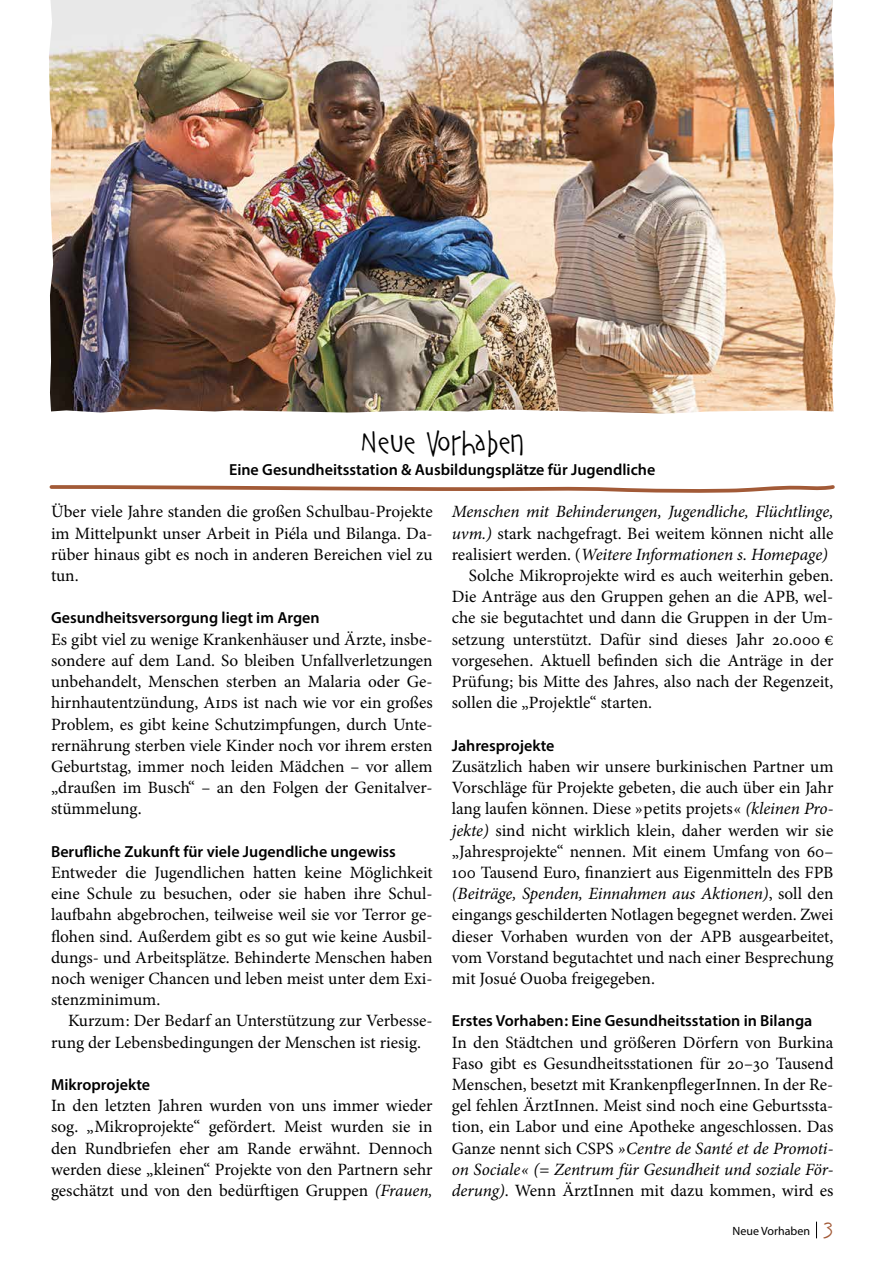
<style>
.page{position:relative;width:893px;height:1263px;background:#fff}
.page>*{position:absolute;margin:0;border:0;box-sizing:border-box;transform-origin:0 0}
.t1{font:27px "Assegai";letter-spacing:.04em;color:#000}
.t2{font:19.5px "Assegai";color:#a25a37}
.t3{font:17.25px/21.1px "Minion Pro";color:#000;text-align:justify}
.t4{font:italic 17.25px "Minion Pro";letter-spacing:-.01em;color:#000}
.t5{font:600 16.05px "Myriad Pro";color:#000}
.t6{font:12px "Myriad Pro";color:#000}
.s1{font-style:italic}
.s2{font-style:normal}
</style>
<div class="page">
<img style="left:49px;top:0;width:787px;height:414px">
<svg style="left:49px;top:485px;width:786px;height:8px"></svg>
<svg style="left:816px;top:1221px;width:1px;height:17px"></svg>
<h1 class="t1" style="left:361px;top:426px;width:163px">Neue Vorhaben</h1>
<p class="t5" style="left:229px;top:459px;width:428px">Eine Gesundheitsstation &amp; Ausbildungsplätze für Jugendliche</p>
<p class="t3" style="left:51px;top:501px;width:383px">Über viele Jahre standen die großen Schulbau-Projekte im Mittelpunkt unser Arbeit in Piéla und Bilanga. Da&shy;rüber hinaus gibt es noch in anderen Bereichen viel zu tun.</p>
<p class="t5" style="left:51px;top:608px;width:270px">Gesundheitsversorgung liegt im Argen</p>
<p class="t3" style="left:51px;top:629px;width:383px">Es gibt viel zu wenige Krankenhäuser und Ärzte, insbe&shy;sondere auf dem Land. So bleiben Unfallverletzungen unbehandelt, Menschen sterben an Malaria oder Ge&shy;hirnhautentzündung, Aids ist nach wie vor ein großes Problem, es gibt keine Schutzimpfungen, durch Unte&shy;rernährung sterben viele Kinder noch vor ihrem ersten Geburtstag, immer noch leiden Mädchen – vor allem „draußen im Busch“ – an den Folgen der Genitalver&shy;stümmelung.</p>
<p class="t5" style="left:51px;top:841px;width:346px">Berufliche Zukunft für viele Jugendliche ungewiss</p>
<p class="t3" style="left:51px;top:862px;width:383px">Entweder die Jugendlichen hatten keine Möglichkeit eine Schule zu besuchen, oder sie haben ihre Schul&shy;laufbahn abgebrochen, teilweise weil sie vor Terror ge&shy;flohen sind. Außerdem gibt es so gut wie keine Ausbil&shy;dungs- und Arbeitsplätze. Behinderte Menschen haben noch weniger Chancen und leben meist unter dem Exi&shy;stenzminimum.</p>
<p class="t3" style="left:51px;top:1010px;width:383px;text-indent:17px">Kurzum: Der Bedarf an Unterstützung zur Verbesse&shy;rung der Lebensbedingungen der Menschen ist riesig.</p>
<p class="t5" style="left:51px;top:1074px;width:101px">Mikroprojekte</p>
<p class="t3" style="left:51px;top:1095px;width:383px">In den letzten Jahren wurden von uns immer wieder sog. „Mikroprojekte“ gefördert. Meist wurden sie in den Rundbriefen eher am Rande erwähnt. Dennoch werden diese „kleinen“ Projekte von den Partnern sehr geschätzt und von den bedürftigen Gruppen <span class="s1">(Frauen,</span></p>
<p class="t4" style="left:452px;top:500px;width:383px">Menschen mit Behinderungen, Jugendliche, Flüchtlinge,</p>
<p class="t3" style="left:452px;top:523px;width:383px"><span class="s1">uvm.)</span> stark nachgefragt. Bei weitem können nicht alle</p>
<p class="t4" style="left:452px;top:543px;width:378px"><span class="s2">realisiert werden. (</span>Weitere Informationen s. Homepage)</p>
<p class="t3" style="left:469px;top:565px;width:366px">Solche Mikroprojekte wird es auch weiterhin geben.</p>
<p class="t3" style="left:452px;top:586px;width:383px">Die Anträge aus den Gruppen gehen an die APB, wel-</p>
<p class="t3" style="left:452px;top:607px;width:383px">che sie begutachtet und dann die Gruppen in der Um-</p>
<p class="t3" style="left:452px;top:629px;width:383px">setzung unterstützt. Dafür sind dieses Jahr 20.000 €</p>
<p class="t3" style="left:452px;top:650px;width:383px">vorgesehen. Aktuell befinden sich die Anträge in der</p>
<p class="t3" style="left:452px;top:671px;width:383px">Prüfung; bis Mitte des Jahres, also nach der Regenzeit,</p>
<p class="t3" style="left:452px;top:692px;width:202px">sollen die „Projektle“ starten.</p>
<p class="t5" style="left:452px;top:735px;width:104px">Jahresprojekte</p>
<p class="t3" style="left:452px;top:756px;width:383px">Zusätzlich haben wir unsere burkinischen Partner um Vorschläge für Projekte gebeten, die auch über ein Jahr lang laufen können. Diese »petits projets« <span class="s1">(kleinen Pro&shy;jekte)</span> sind nicht wirklich klein, daher werden wir sie „Jahresprojekte“ nennen. Mit einem Umfang von 60– 100 Tausend Euro, finanziert aus Eigenmitteln des FPB <span class="s1">(Beiträge, Spenden, Einnahmen aus Aktionen)</span>, soll den eingangs geschilderten Notlagen begegnet werden. Zwei dieser Vorhaben wurden von der APB ausgearbeitet, vom Vorstand begutachtet und nach einer Besprechung mit Josué Ouoba freigegeben.</p>
<p class="t5" style="left:452px;top:1011px;width:362px">Erstes Vorhaben: Eine Gesundheitsstation in Bilanga</p>
<p class="t3" style="left:452px;top:1031px;width:383px">In den Städtchen und größeren Dörfern von Burkina Faso gibt es Gesundheitsstationen für 20–30 Tausend Menschen, besetzt mit KrankenpflegerInnen. In der Re&shy;gel fehlen ÄrztInnen. Meist sind noch eine Geburtssta&shy;tion, ein Labor und eine Apotheke angeschlossen. Das Ganze nennt sich CSPS <span class="s1">»Centre de Santé et de Promoti&shy;on Sociale« (= Zentrum für Gesundheit und soziale För&shy;derung)</span>. Wenn ÄrztInnen mit dazu kommen, wird es</p>
<p class="t6" style="left:733px;top:1223px;width:79px">Neue Vorhaben</p>
<p class="t2" style="left:822px;top:1218px;width:13px">3</p>
</div>
